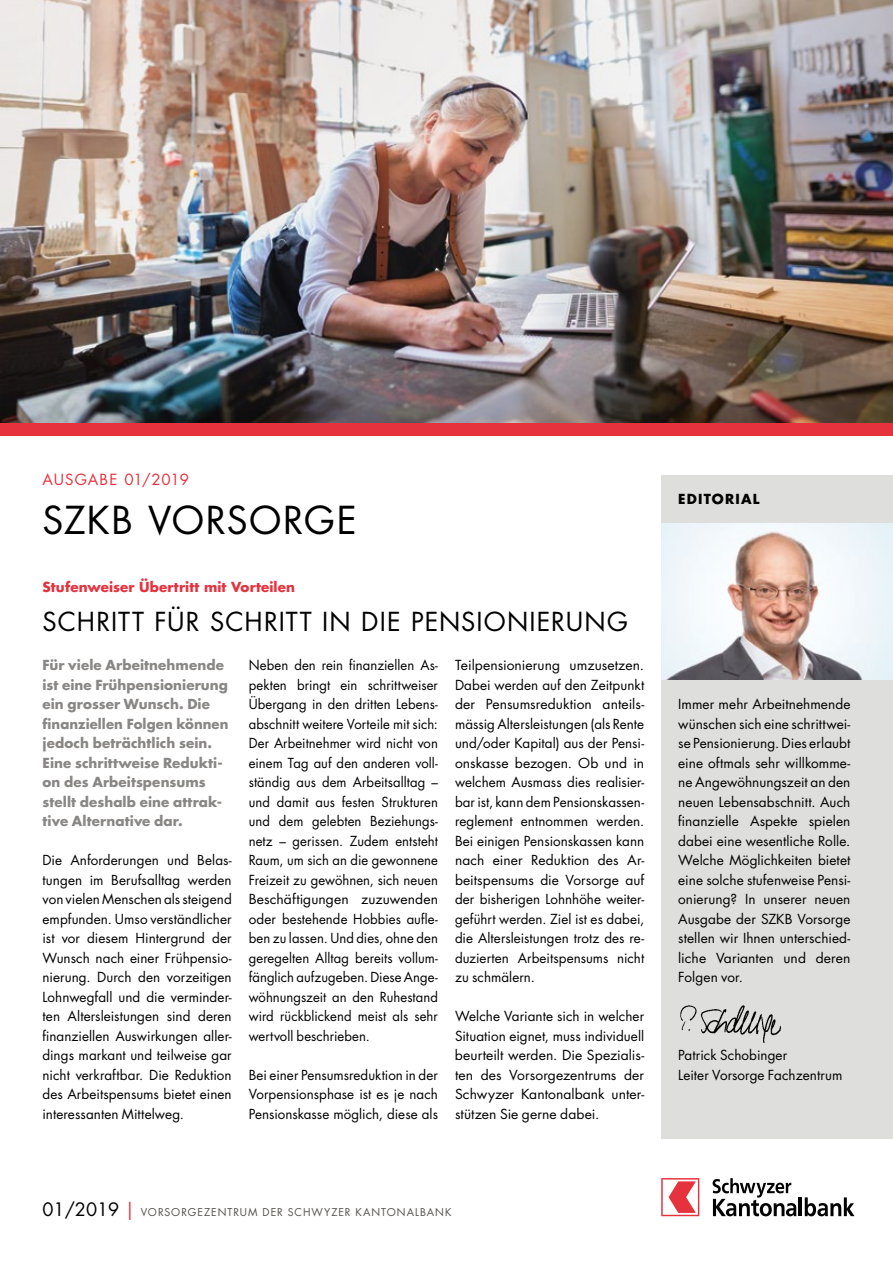
<style>
.page{position:relative;width:893px;height:1263px;background:#fff}
.page>*{position:absolute;margin:0;border:0;box-sizing:border-box;transform-origin:0 0}
.t1{font:37.5px "Futura Std";letter-spacing:.03em;color:#000}
.t2{font:25.5px "Futura Std";letter-spacing:.04em;color:#000}
.t3{font:15px "Futura Std";letter-spacing:.055em;color:#e5323d}
.t4{font:13.5px/19.5px "Futura Std";letter-spacing:.005em;color:#000;text-align:justify}
.t5{font:700 13.5px/19.5px "Futura Std";letter-spacing:.005em;color:#898785}
.t6{font:700 13.5px "Futura Std";letter-spacing:.01em;color:#e5323d}
.t7{font:700 13.5px "Futura Std";letter-spacing:.09em;color:#000}
.t8{font:10.5px "Futura Std";letter-spacing:.095em;color:#55524e}
.s1{font-size:18px;color:#000}
.s2{font-size:18px;color:#e5323d}
</style>
<div class="page">
<div style="left:661px;top:475px;width:232px;height:663px;background:#dededd"></div>
<img style="left:0;top:0;width:893px;height:423px">
<div style="left:0;top:423px;width:893px;height:13px;background:#e5323d"></div>
<svg style="left:713px;top:1178px;width:83px;height:38px"></svg>
<hr style="left:799px;top:1197px;width:3px;height:19px;background:#000">
<svg style="left:805px;top:1197px;width:49px;height:19px"></svg>
<svg style="left:661px;top:1178px;width:38px;height:38px"></svg>
<img style="left:661px;top:524px;width:232px;height:156px">
<img style="left:680px;top:1005px;width:101px;height:38px">
<p class="t3" style="left:43px;top:470px;width:148px">AUSGABE 01/2019</p>
<h1 class="t1" style="left:43px;top:496px;width:316px">SZKB VORSORGE</h1>
<p class="t6" style="left:43px;top:578px;width:254px">Stufenweiser Übertritt mit Vorteilen</p>
<h2 class="t2" style="left:43px;top:605px;width:587px">SCHRITT FÜR SCHRITT IN DIE PENSIONIERUNG</h2>
<p class="t5" style="left:43px;top:655px;width:188px">Für viele Arbeitnehmende ist eine Frühpensionierung ein grosser Wunsch. Die finanziellen Folgen können jedoch beträchtlich sein.<br>Eine schrittweise Redukti&shy;on des Arbeitspensums stellt deshalb eine attrak&shy;tive Alternative dar.</p>
<p class="t4" style="left:43px;top:850px;width:191px">Die Anforderungen und Belas&shy;tungen im Berufsalltag werden von vielen Menschen als steigend empfunden. Umso verständlicher ist vor diesem Hintergrund der Wunsch nach einer Frühpensio&shy;nierung. Durch den vorzeitigen Lohnwegfall und die verminder&shy;ten Altersleistungen sind deren finanziellen Auswirkungen aller&shy;dings markant und teilweise gar nicht verkraftbar. Die Reduktion des Arbeitspensums bietet einen interessanten Mittelweg.</p>
<p class="t4" style="left:249px;top:655px;width:191px">Neben den rein finanziellen As&shy;pekten bringt ein schrittweiser Übergang in den dritten Lebens&shy;abschnitt weitere Vorteile mit sich:<br>Der Arbeitnehmer wird nicht von einem Tag auf den anderen voll&shy;ständig aus dem Arbeitsalltag – und damit aus festen Strukturen und dem gelebten Beziehungs&shy;netz – gerissen. Zudem entsteht Raum, um sich an die gewonnene Freizeit zu gewöhnen, sich neuen Beschäftigungen zuzuwenden oder bestehende Hobbies aufle&shy;ben zu lassen. Und dies, ohne den geregelten Alltag bereits vollum&shy;fänglich aufzugeben. Diese Ange&shy;wöhnungszeit an den Ruhestand wird rückblickend meist als sehr wertvoll beschrieben.</p>
<p class="t4" style="left:249px;top:1065px;width:191px">Bei einer Pensumsreduktion in der Vorpensionsphase ist es je nach Pensionskasse möglich, diese als</p>
<p class="t4" style="left:455px;top:655px;width:191px">Teilpensionierung umzusetzen.<br>Dabei werden auf den Zeitpunkt der Pensumsreduktion anteils&shy;mässig Altersleistungen (als Rente und/oder Kapital) aus der Pensi&shy;onskasse bezogen. Ob und in welchem Ausmass dies realisier&shy;bar ist, kann dem Pensionskassen&shy;reglement entnommen werden.<br>Bei einigen Pensionskassen kann nach einer Reduktion des Ar&shy;beitspensums die Vorsorge auf der bisherigen Lohnhöhe weiter&shy;geführt werden. Ziel ist es dabei, die Altersleistungen trotz des re&shy;duzierten Arbeitspensums nicht zu schmälern.</p>
<p class="t4" style="left:455px;top:1006px;width:191px">Welche Variante sich in welcher Situation eignet, muss individuell beurteilt werden. Die Spezialis&shy;ten des Vorsorgezentrums der Schwyzer Kantonalbank unter&shy;stützen Sie gerne dabei.</p>
<p class="t8" style="left:43px;top:1205px;width:410px"><span class="s1">01/2019</span> <span class="s2">|</span> VORSORGEZENTRUM DER SCHWYZER KANTONALBANK</p>
<p class="t7" style="left:678px;top:490px;width:83px">EDITORIAL</p>
<p class="t4" style="left:678px;top:694px;width:174px">Immer mehr Arbeitnehmende wünschen sich eine schrittwei&shy;se Pensionierung. Dies erlaubt eine oftmals sehr willkomme&shy;ne Angewöhnungszeit an den neuen Lebensabschnitt. Auch finanzielle Aspekte spielen dabei eine wesentliche Rolle.<br>Welche Möglichkeiten bietet eine solche stufenweise Pensi&shy;onierung? In unserer neuen Ausgabe der SZKB Vorsorge stellen wir Ihnen unterschied&shy;liche Varianten und deren Folgen vor.</p>
<p class="t4" style="left:678px;top:1045px;width:166px">Patrick Schobinger<br>Leiter Vorsorge Fachzentrum</p>
</div>
